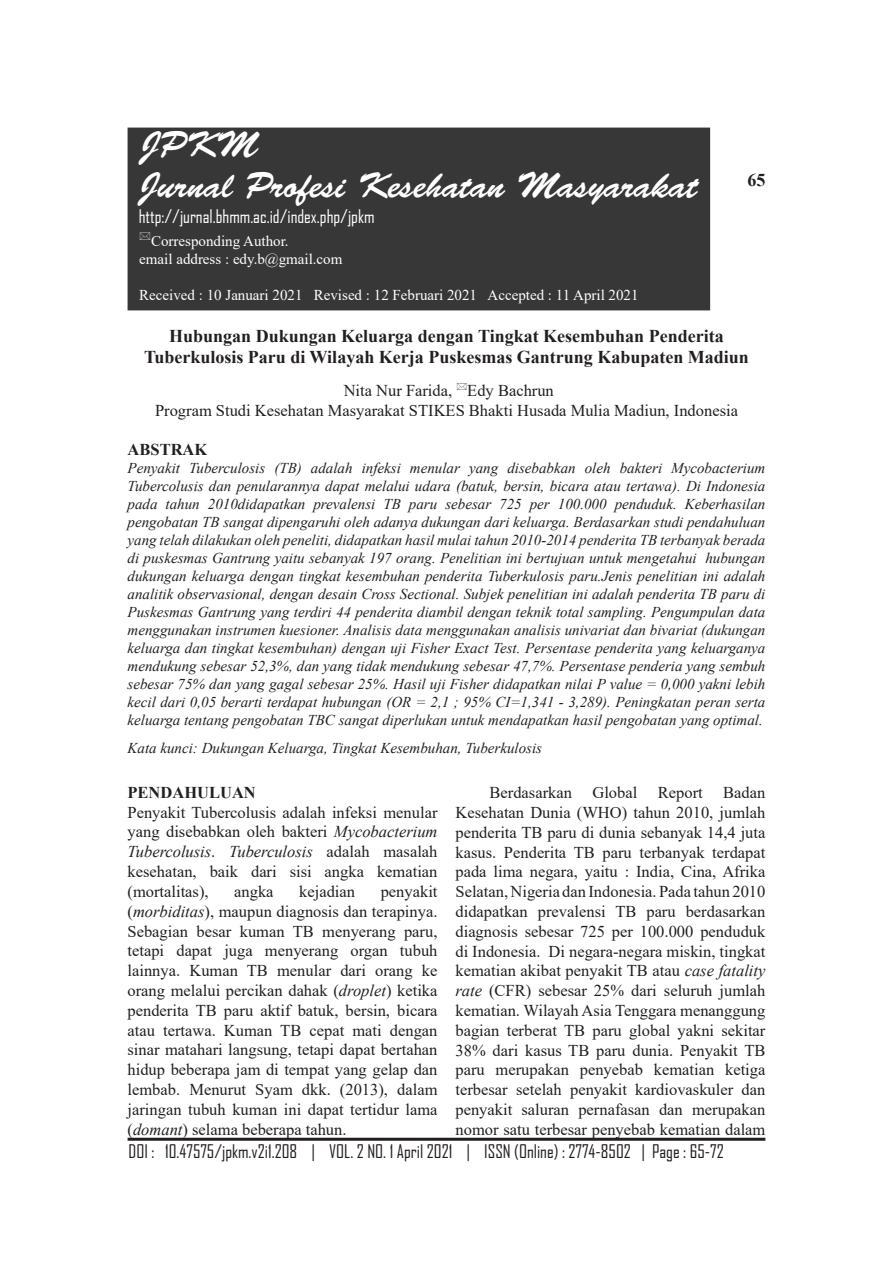
<style>
.page{position:relative;width:893px;height:1263px;background:#fff}
.page>*{position:absolute;margin:0;border:0;box-sizing:border-box;transform-origin:0 0}
.t1{font:36px "Brush Script Std";color:#fff}
.Judul{font:700 18px/21.6px "Times New Roman";color:#231f20;text-align:center}
.Keywords{font:18px "Agency FB";color:#231f20}
.t2{font:18px "Agency FB";color:#fff}
.Paragraph{font:16.5px/19.8px "Times New Roman";color:#231f20;text-align:justify}
.Paragraph_copy{font:16.5px/19.8px "Times New Roman";color:#231f20;text-align:justify}
.Penulis{font:16.5px "Times New Roman";color:#231f20}
.Heading_1{font:700 16.5px "Times New Roman";color:#231f20}
.t3{font:italic 15px/18px "Times New Roman";color:#231f20;text-align:justify}
.t4{font:15px "Times New Roman";color:#fff}
.s1{font-style:italic}
</style>
<div class="page">
<div style="left:128px;top:128px;width:582px;height:182px;background:#373737"></div>
<hr style="left:128px;top:1138px;width:637px;height:3px;background:#231f20">
<p class="t1" style="left:140px;top:124px;width:119px">JPKM</p>
<p class="t1" style="left:139px;top:166px;width:560px">Jurnal Profesi Kesehatan Masyarakat</p>
<p class="t2" style="left:139px;top:205px;width:237px">http://jurnal.bhmm.ac.id/index.php/jpkm</p>
<p class="t4" style="left:151px;top:231px;width:139px">Corresponding Author.</p>
<p class="t4" style="left:139px;top:249px;width:205px">email address : edy.b@gmail.com</p>
<p class="t4" style="left:139px;top:285px;width:501px">Received : 10 Januari 2021 Revised : 12 Februari 2021 Accepted : 11 April 2021</p>
<p class="Judul" style="left:747px;top:169px;width:19px">65</p>
<p class="Judul" style="left:144px;top:324px;width:606px">Hubungan Dukungan Keluarga dengan Tingkat Kesembuhan Penderita<br>Tuberkulosis Paru di Wilayah Kerja Puskesmas Gantrung Kabupaten Madiun</p>
<p class="Penulis" style="left:344px;top:379px;width:212px">Nita Nur Farida, Edy Bachrun</p>
<p class="Penulis" style="left:155px;top:399px;width:584px">Program Studi Kesehatan Masyarakat STIKES Bhakti Husada Mulia Madiun, Indonesia</p>
<p class="Heading_1" style="left:128px;top:437px;width:81px">ABSTRAK</p>
<p class="t3" style="left:128px;top:458px;width:639px">Penyakit Tuberculosis (TB) adalah infeksi menular yang disebabkan oleh bakteri Mycobacterium Tubercolusis dan penularannya dapat melalui udara (batuk, bersin, bicara atau tertawa). Di Indonesia pada tahun 2010didapatkan prevalensi TB paru sebesar 725 per 100.000 penduduk. Keberhasilan pengobatan TB sangat dipengaruhi oleh adanya dukungan dari keluarga. Berdasarkan studi pendahuluan yang telah dilakukan oleh peneliti, didapatkan hasil mulai tahun 2010-2014 penderita TB terbanyak berada di puskesmas Gantrung yaitu sebanyak 197 orang. Penelitian ini bertujuan untuk mengetahui hubungan dukungan keluarga dengan tingkat kesembuhan penderita Tuberkulosis paru.Jenis penelitian ini adalah analitik observasional, dengan desain Cross Sectional. Subjek penelitian ini adalah penderita TB paru di Puskesmas Gantrung yang terdiri 44 penderita diambil dengan teknik total sampling. Pengumpulan data menggunakan instrumen kuesioner. Analisis data menggunakan analisis univariat dan bivariat (dukungan keluarga dan tingkat kesembuhan) dengan uji Fisher Exact Test. Persentase penderita yang keluarganya mendukung sebesar 52,3%, dan yang tidak mendukung sebesar 47,7%. Persentase penderia yang sembuh sebesar 75% dan yang gagal sebesar 25%. Hasil uji Fisher didapatkan nilai P value = 0,000 yakni lebih kecil dari 0,05 berarti terdapat hubungan (OR = 2,1 ; 95% CI=1,341 - 3,289). Peningkatan peran serta keluarga tentang pengobatan TBC sangat diperlukan untuk mendapatkan hasil pengobatan yang optimal.</p>
<p class="t3" style="left:128px;top:738px;width:416px">Kata kunci: Dukungan Keluarga, Tingkat Kesembuhan, Tuberkulosis</p>
<p class="Heading_1" style="left:128px;top:780px;width:130px">PENDAHULUAN</p>
<p class="Paragraph_copy" style="left:128px;top:802px;width:311px">Penyakit Tubercolusis adalah infeksi menular yang disebabkan oleh bakteri <span class="s1">Mycobacterium Tubercolusis</span>. <span class="s1">Tuberculosis</span> adalah masalah kesehatan, baik dari sisi angka kematian (mortalitas),</p>
<p class="Paragraph_copy" style="left:234px;top:881px;width:41px">angka</p>
<p class="Paragraph_copy" style="left:299px;top:881px;width:57px">kejadian</p>
<p class="Paragraph_copy" style="left:128px;top:881px;width:311px;text-indent:253px">penyakit (<span class="s1">morbiditas</span>), maupun diagnosis dan terapinya.<br>Sebagian besar kuman TB menyerang paru, tetapi dapat juga menyerang organ tubuh lainnya. Kuman TB menular dari orang ke orang melalui percikan dahak (<span class="s1">droplet</span>) ketika penderita TB paru aktif batuk, bersin, bicara atau tertawa. Kuman TB cepat mati dengan sinar matahari langsung, tetapi dapat bertahan hidup beberapa jam di tempat yang gelap dan lembab. Menurut Syam dkk. (2013), dalam jaringan tubuh kuman ini dapat tertidur lama (<span class="s1">domant</span>) selama beberapa tahun.</p>
<p class="Paragraph" style="left:455px;top:782px;width:311px;text-indent:34px">Berdasarkan Global Report Badan Kesehatan Dunia (WHO) tahun 2010, jumlah penderita TB paru di dunia sebanyak 14,4 juta kasus. Penderita TB paru terbanyak terdapat pada lima negara, yaitu : India, Cina, Afrika Selatan, Nigeria dan Indonesia. Pada tahun 2010 didapatkan prevalensi TB paru berdasarkan diagnosis sebesar 725 per 100.000 penduduk di Indonesia. Di negara-negara miskin, tingkat kematian akibat penyakit TB atau <span class="s1">case fatality rate</span> (CFR) sebesar 25% dari seluruh jumlah kematian. Wilayah Asia Tenggara menanggung bagian terberat TB paru global yakni sekitar 38% dari kasus TB paru dunia. Penyakit TB paru merupakan penyebab kematian ketiga terbesar setelah penyakit kardiovaskuler dan penyakit saluran pernafasan dan merupakan nomor satu terbesar penyebab kematian dalam</p>
<p class="Keywords" style="left:129px;top:1140px;width:597px">DOI : 10.47575/jpkm.v2i1.208 | VOL. 2 NO. 1 April 2021 | ISSN (Online) : 2774-8502 | Page : 65-72</p>
</div>
